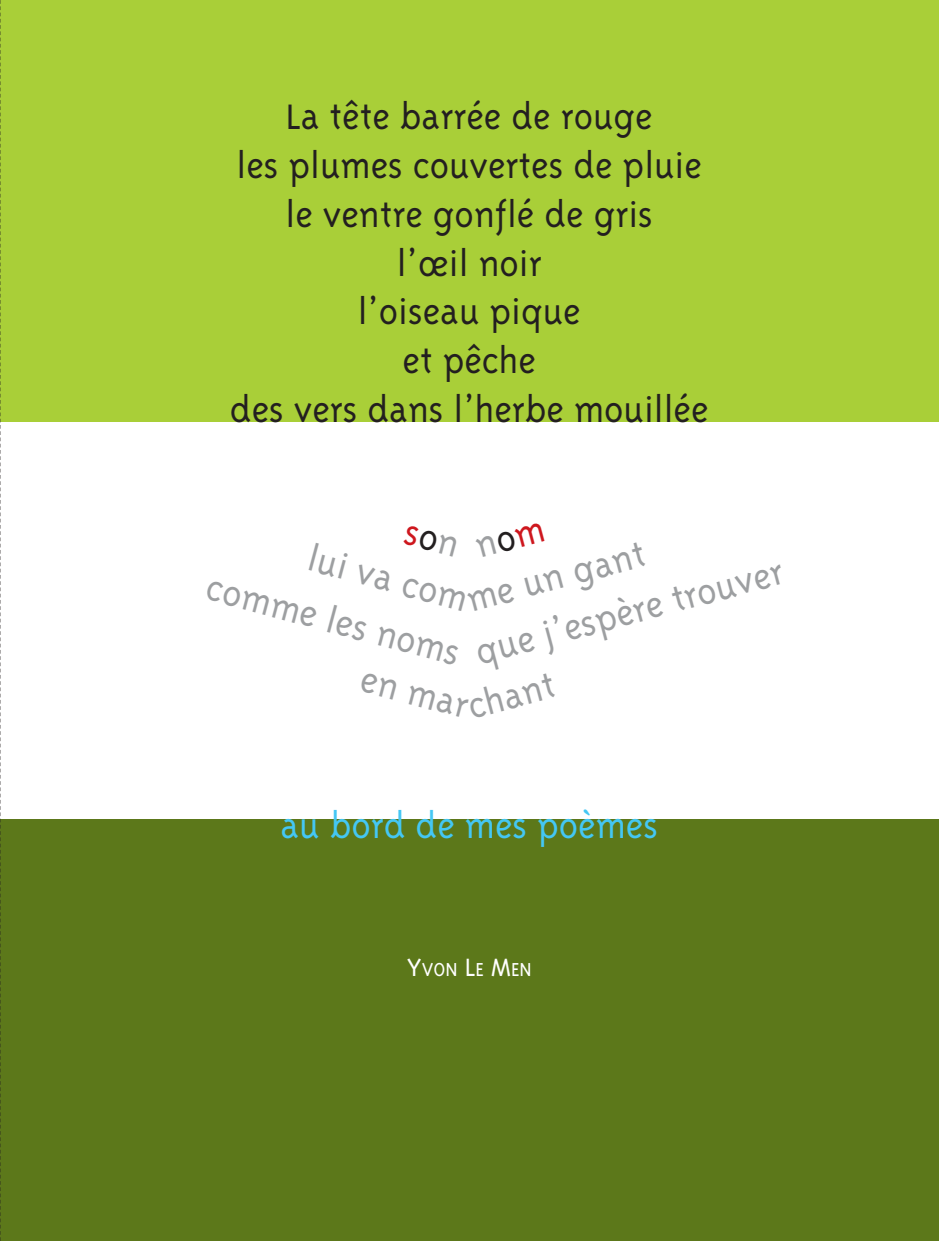
<style>
.page{position:relative;width:939px;height:1241px;background:#fff}
.page>*{position:absolute;margin:0;border:0;box-sizing:border-box;transform-origin:0 0}
.t1{font:300 40.62px/48.8px "Triplex";color:#231f20;text-align:center}
.t2{font:300 40.62px "Triplex";color:#9d9fa1}
.t3{font:300 40.62px "Triplex";color:#44c7f4}
.t4{font:300 21.5px "Triplex";color:#fff}
.s1{font-size:28.75px}
</style>
<div class="page">
<div style="left:0;top:819px;width:939px;height:421px;background:#5c781a"></div>
<div style="left:0;top:0;width:939px;height:422px;background:#a9cf38"></div>
<hr style="left:0;top:0;width:1px;height:1240px;background:#231f20">
<p class="t1" style="left:230px;top:95px;width:480px">La tête barrée de rouge<br>les plumes couvertes de pluie le ventre gonflé de gris<br>l’œil noir<br>l’oiseau pique<br>et pêche<br>des vers dans l’herbe mouillée</p>
<p class="t2" style="left:313px;top:542px;width:165px;rotate:15deg">lui va com</p>
<p class="t2" style="left:464px;top:585px;width:184px;rotate:-15deg">me un gant</p>
<p class="t2" style="left:472px;top:637px;width:319px;rotate:-15deg">que j’espère trouver</p>
<p class="t2" style="left:211px;top:571px;width:263px;rotate:15deg">comme les noms</p>
<p class="t2" style="left:365px;top:663px;width:112px;rotate:15deg">en mar</p>
<p class="t2" style="left:465px;top:692px;width:90px;rotate:-15deg">chant</p>
<p class="t3" style="left:280px;top:810px;width:379px">au bord de mes poèmes</p>
<p class="t4" style="left:407px;top:960px;width:126px"><span class="s1">Y</span>VON <span class="s1">L</span>E <span class="s1">M</span>EN</p>
</div>
